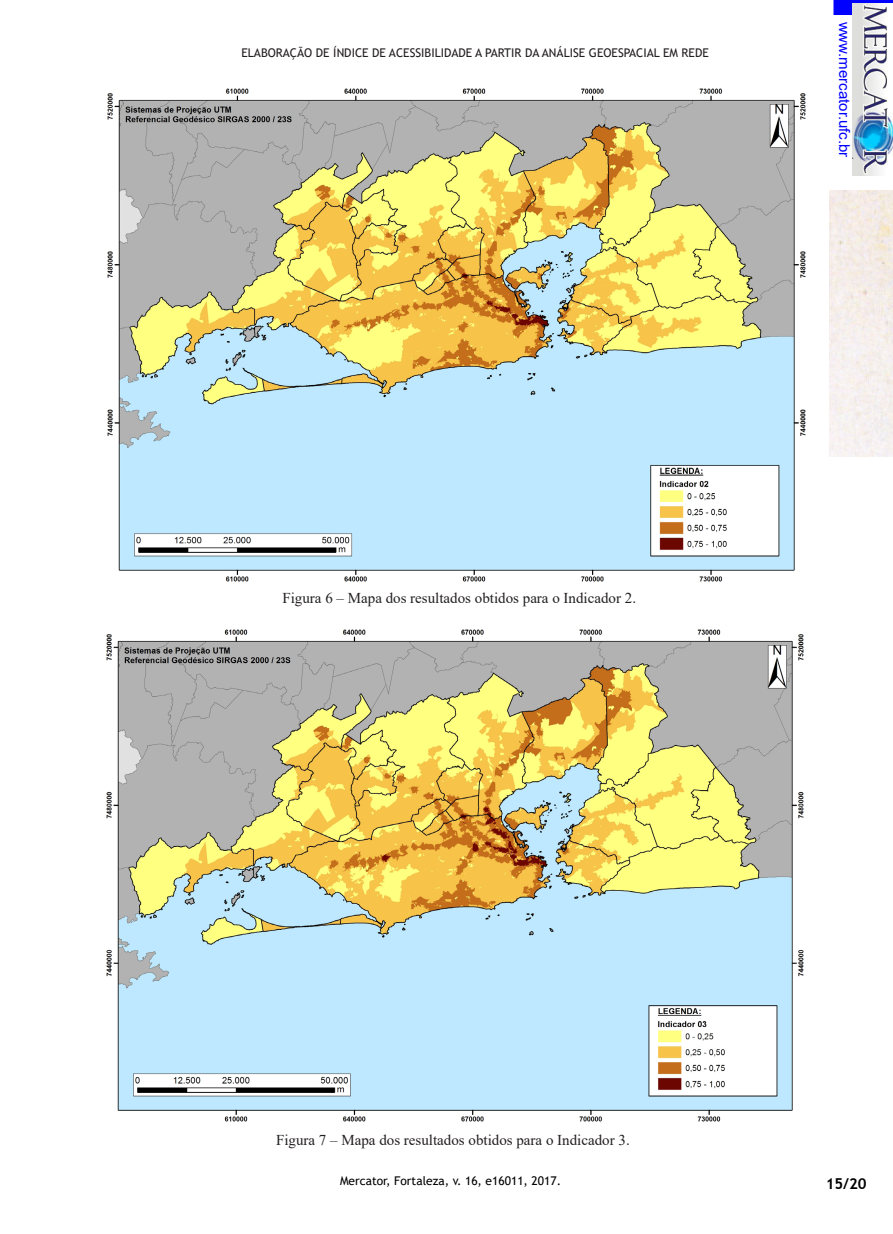
<style>
.page{position:relative;width:893px;height:1234px;background:#fff}
.page>*{position:absolute;margin:0;border:0;box-sizing:border-box;transform-origin:0 0}
.LEGENDA{font:15px "Times New Roman";color:#231f20}
.t1{font:15px "Arial";color:#00f}
.t2{font:700 15px "Trebuchet MS";color:#000}
.t3{font:12px "Trebuchet MS";color:#231f20}
.t4{font:12px "Trebuchet MS";color:#000}
</style>
<div class="page">
<img style="left:829px;top:190px;width:64px;height:266px">
<div style="left:833px;top:0;width:60px;height:15px;background:#00f"></div>
<img style="left:853px;top:3px;width:40px;height:173px">
<img style="left:107px;top:88px;width:699px;height:494px">
<img style="left:106px;top:629px;width:698px;height:493px">
<p class="t3" style="left:241px;top:45px;width:469px">ELABORAÇÃO DE ÍNDICE DE ACESSIBILIDADE A PARTIR DA ANÁLISE GEOESPACIAL EM REDE</p>
<p class="t1" style="left:855px;top:21px;width:138px;rotate:90deg">www.mercator.ufc.br</p>
<p class="LEGENDA" style="left:282px;top:587px;width:355px">Figura 6 – Mapa dos resultados obtidos para o Indicador 2.</p>
<p class="LEGENDA" style="left:276px;top:1128px;width:355px">Figura 7 – Mapa dos resultados obtidos para o Indicador 3.</p>
<p class="t4" style="left:340px;top:1172px;width:223px">Mercator, Fortaleza, v. 16, e16011, 2017.</p>
<p class="t2" style="left:826px;top:1173px;width:43px">15/20</p>
</div>
